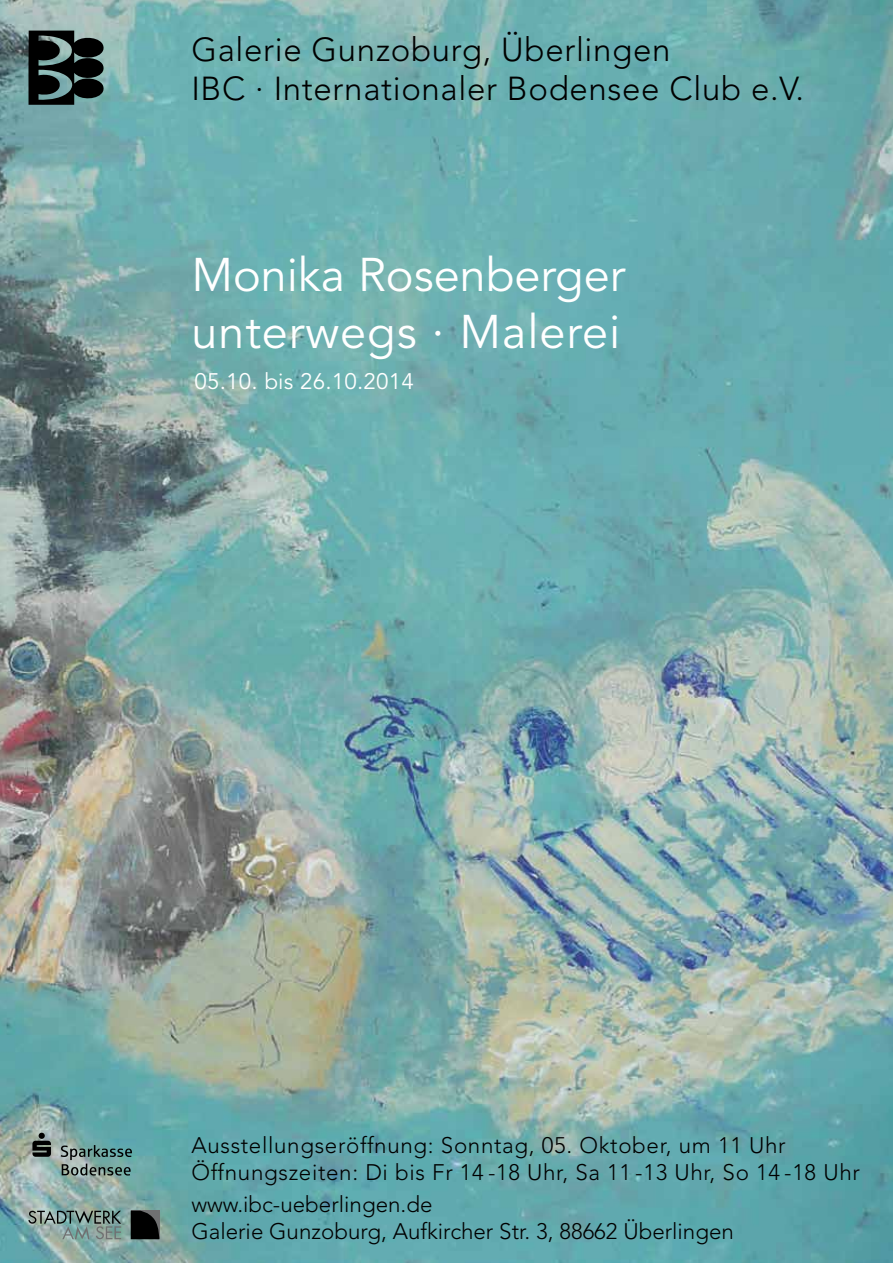
<style>
.page{position:relative;width:893px;height:1263px;background:#fff}
.page>*{position:absolute;margin:0;border:0;box-sizing:border-box;transform-origin:0 0}
.t1{font:46.8px/56.2px "Avenir";color:#fff}
.t2{font:300 33px/39.6px "Avenir";letter-spacing:.02em;color:#000}
.t3{font:300 22.35px/26.8px "Avenir";letter-spacing:.03em;color:#000}
.t4{font:300 22.35px/26.8px "Avenir";color:#000}
.t5{font:22.35px "Avenir";letter-spacing:.01em;color:#fff}
</style>
<div class="page">
<img style="left:0;top:0;width:893px;height:1263px">
<svg style="left:28px;top:31px;width:76px;height:74px;background:#2a3736"></svg>
<svg style="left:32px;top:1133px;width:19px;height:24px"></svg>
<svg style="left:61px;top:1145px;width:71px;height:30px;background:#668581"></svg>
<svg style="left:131px;top:1211px;width:28px;height:28px"></svg>
<svg style="left:28px;top:1211px;width:93px;height:28px;background:#78908c"></svg>
<h2 class="t2" style="left:191px;top:29px;width:614px">Galerie Gunzoburg, Überlingen<br>IBC · Internationaler Bodensee Club e.V.</h2>
<h1 class="t1" style="left:191px;top:248px;width:436px">Monika Rosenberger unterwegs · Malerei</h1>
<p class="t5" style="left:194px;top:369px;width:221px">05.10. bis 26.10.2014</p>
<p class="t3" style="left:191px;top:1131px;width:670px">Ausstellungseröffnung: Sonntag, 05. Oktober, um 11 Uhr<br>Öffnungszeiten: Di bis Fr 14 -18 Uhr, Sa 11 -13 Uhr, So 14 -18 Uhr</p>
<p class="t4" style="left:191px;top:1191px;width:544px">www.ibc-ueberlingen.de<br>Galerie Gunzoburg, Aufkircher Str. 3, 88662 Überlingen</p>
</div>
